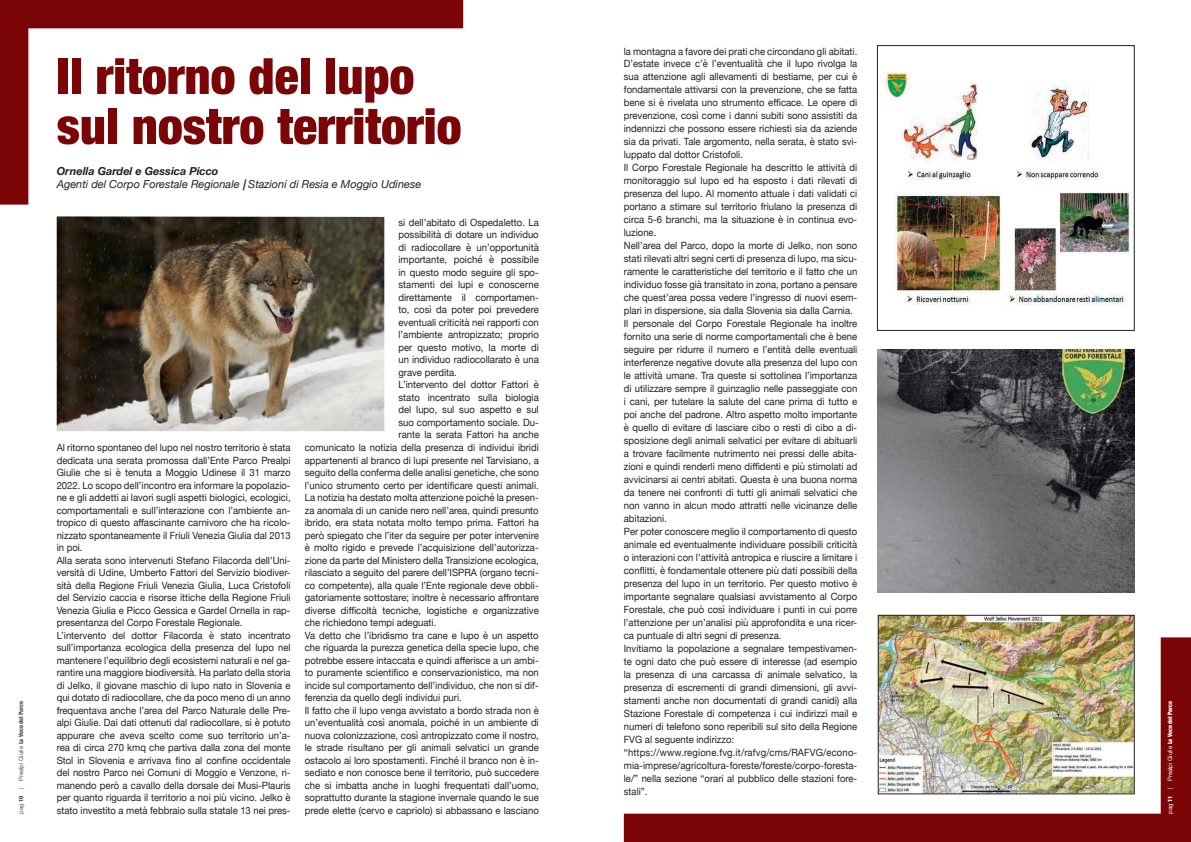
<style>
.page{position:relative;width:1191px;height:842px;background:#fff}
.page>*{position:absolute;margin:0;border:0;box-sizing:border-box;transform-origin:0 0}
.t1{font:900 condensed 50px "Helvetica Neue";color:#7a0406}
.t2{font:italic 11px "Helvetica Neue";color:#231f20}
.t3{font:italic 700 11px "Helvetica Neue";color:#231f20}
.t4{font:10px/12.5px "Helvetica Neue";color:#231f20;text-align:justify;scale:.95 1}
.t5{font:6px "Helvetica Neue";color:#57585a}
.t6{font:6px "Helvetica Neue";color:#fff}
.s1{font-weight:900;font-stretch:condensed}
.s2{font-weight:700}
</style>
<div class="page">
<svg style="left:0;top:0;width:463px;height:205px"></svg>
<img style="left:885px;top:72px;width:247px;height:233px">
<div style="left:877px;top:45px;width:257px;height:286px;border:1px solid #231f20"></div>
<img style="left:880px;top:617px;width:252px;height:20px">
<img style="left:877px;top:349px;width:257px;height:243px">
<img style="left:624px;top:637px;width:567px;height:205px">
<img style="left:57px;top:216px;width:327px;height:215px">
<p class="t5" style="left:17px;top:814px;width:115px;rotate:-90deg">pag <span class="s1">10</span> | Prealpi Giulie <span class="s1">La Voce del Parco</span></p>
<p class="t1" style="left:57px;top:35px;width:359px">Il ritorno del lupo</p>
<p class="t1" style="left:57px;top:85px;width:406px">sul nostro territorio</p>
<p class="t3" style="left:57px;top:162px;width:163px">Ornella Gardel e Gessica Picco</p>
<p class="t2" style="left:57px;top:176px;width:366px">Agenti del Corpo Forestale Regionale <span class="s2">|</span> Stazioni di Resia e Moggio Udinese</p>
<p class="t4" style="left:57px;top:442px;width:248px">Al ritorno spontaneo del lupo nel nostro territorio è stata dedicata una serata promossa dall’Ente Parco Prealpi Giulie che si è tenuta a Moggio Udinese il 31 marzo 2022. Lo scopo dell’incontro era informare la popolazio&shy;ne e gli addetti ai lavori sugli aspetti biologici, ecologici, comportamentali e sull’interazione con l’ambiente an&shy;tropico di questo affascinante carnivoro che ha ricolo&shy;nizzato spontaneamente il Friuli Venezia Giulia dal 2013 in poi.</p>
<p class="t4" style="left:57px;top:555px;width:248px">Alla serata sono intervenuti Stefano Filacorda dell’Uni&shy;versità di Udine, Umberto Fattori del Servizio biodiver&shy;sità della Regione Friuli Venezia Giulia, Luca Cristofoli del Servizio caccia e risorse ittiche della Regione Friuli Venezia Giulia e Picco Gessica e Gardel Ornella in rap&shy;presentanza del Corpo Forestale Regionale.</p>
<p class="t4" style="left:57px;top:630px;width:248px">L’intervento del dottor Filacorda è stato incentrato sull’importanza ecologica della presenza del lupo nel mantenere l’equilibrio degli ecosistemi naturali e nel ga&shy;rantire una maggiore biodiversità. Ha parlato della storia di Jelko, il giovane maschio di lupo nato in Slovenia e qui dotato di radiocollare, che da poco meno di un anno frequentava anche l’area del Parco Naturale delle Pre&shy;alpi Giulie. Dai dati ottenuti dal radiocollare, si è potuto appurare che aveva scelto come suo territorio un’a&shy;rea di circa 270 kmq che partiva dalla zona del monte Stol in Slovenia e arrivava fino al confine occidentale del nostro Parco nei Comuni di Moggio e Venzone, ri&shy;manendo però a cavallo della dorsale dei Musi-Plauris per quanto riguarda il territorio a noi più vicino. Jelko è stato investito a metà febbraio sulla statale 13 nei pres-</p>
<p class="t4" style="left:398px;top:217px;width:149px">si dell’abitato di Ospedaletto. La possibilità di dotare un individuo di radiocollare è un’opportunità importante, poiché è possibile in questo modo seguire gli spo&shy;stamenti dei lupi e conoscerne direttamente il comportamen&shy;to, così da poter poi prevedere eventuali criticità nei rapporti con l’ambiente antropizzato; proprio per questo motivo, la morte di un individuo radiocollarato è una grave perdita.</p>
<p class="t4" style="left:398px;top:379px;width:149px">L’intervento del dottor Fattori è</p>
<p class="t4" style="left:398px;top:392px;width:149px">stato incentrato sulla biologia</p>
<p class="t4" style="left:398px;top:404px;width:149px">del lupo, sul suo aspetto e sul</p>
<p class="t4" style="left:398px;top:417px;width:149px">suo comportamento sociale. Du-</p>
<p class="t4" style="left:398px;top:429px;width:149px">rante la serata Fattori ha anche</p>
<p class="t4" style="left:305px;top:442px;width:248px">comunicato la notizia della presenza di individui ibridi</p>
<p class="t4" style="left:305px;top:454px;width:248px">appartenenti al branco di lupi presente nel Tarvisiano, a</p>
<p class="t4" style="left:305px;top:467px;width:248px">seguito della conferma delle analisi genetiche, che sono</p>
<p class="t4" style="left:305px;top:479px;width:248px">l’unico strumento certo per identificare questi animali.</p>
<p class="t4" style="left:305px;top:492px;width:248px">La notizia ha destato molta attenzione poiché la presen-</p>
<p class="t4" style="left:305px;top:504px;width:248px">za anomala di un canide nero nell’area, quindi presunto</p>
<p class="t4" style="left:305px;top:517px;width:248px">ibrido, era stata notata molto tempo prima. Fattori ha</p>
<p class="t4" style="left:305px;top:529px;width:248px">però spiegato che l’iter da seguire per poter intervenire</p>
<p class="t4" style="left:305px;top:542px;width:248px">è molto rigido e prevede l’acquisizione dell’autorizza-</p>
<p class="t4" style="left:305px;top:554px;width:248px">zione da parte del Ministero della Transizione ecologica,</p>
<p class="t4" style="left:305px;top:567px;width:248px">rilasciato a seguito del parere dell’ISPRA (organo tecni-</p>
<p class="t4" style="left:305px;top:579px;width:248px">co competente), alla quale l’Ente regionale deve obbli-</p>
<p class="t4" style="left:305px;top:592px;width:248px">gatoriamente sottostare; inoltre è necessario affrontare</p>
<p class="t4" style="left:305px;top:604px;width:248px">diverse difficoltà tecniche, logistiche e organizzative</p>
<p class="t4" style="left:305px;top:617px;width:140px">che richiedono tempi adeguati.</p>
<p class="t4" style="left:305px;top:629px;width:248px">Va detto che l’ibridismo tra cane e lupo è un aspetto che riguarda la purezza genetica della specie lupo, che potrebbe essere intaccata e quindi afferisce a un ambi&shy;to puramente scientifico e conservazionistico, ma non incide sul comportamento dell’individuo, che non si dif&shy;ferenzia da quello degli individui puri.</p>
<p class="t4" style="left:305px;top:704px;width:248px">Il fatto che il lupo venga avvistato a bordo strada non è un’eventualità così anomala, poiché in un ambiente di nuova colonizzazione, così antropizzato come il nostro, le strade risultano per gli animali selvatici un grande ostacolo ai loro spostamenti. Finché il branco non è in&shy;sediato e non conosce bene il territorio, può succedere che si imbatta anche in luoghi frequentati dall’uomo, soprattutto durante la stagione invernale quando le sue prede elette (cervo e capriolo) si abbassano e lasciano</p>
<p class="t4" style="left:624px;top:46px;width:247px">la montagna a favore dei prati che circondano gli abitati.</p>
<p class="t4" style="left:624px;top:58px;width:247px;line-height:13px">D’estate invece c’è l’eventualità che il lupo rivolga la sua attenzione agli allevamenti di bestiame, per cui è fondamentale attivarsi con la prevenzione, che se fatta bene si è rivelata uno strumento efficace. Le opere di prevenzione, così come i danni subiti sono assistiti da indennizzi che possono essere richiesti sia da aziende sia da privati. Tale argomento, nella serata, è stato svi&shy;luppato dal dottor Cristofoli.</p>
<p class="t4" style="left:624px;top:162px;width:247px;line-height:13px">Il Corpo Forestale Regionale ha descritto le attività di monitoraggio sul lupo ed ha esposto i dati rilevati di presenza del lupo. Al momento attuale i dati validati ci portano a stimare sul territorio friulano la presenza di circa 5-6 branchi, ma la situazione è in continua evo&shy;luzione.</p>
<p class="t4" style="left:624px;top:240px;width:247px;line-height:13px">Nell’area del Parco, dopo la morte di Jelko, non sono stati rilevati altri segni certi di presenza di lupo, ma sicu&shy;ramente le caratteristiche del territorio e il fatto che un individuo fosse già transitato in zona, portano a pensare che quest’area possa vedere l’ingresso di nuovi esem&shy;plari in dispersione, sia dalla Slovenia sia dalla Carnia.</p>
<p class="t4" style="left:624px;top:318px;width:247px;line-height:13px">Il personale del Corpo Forestale Regionale ha inoltre fornito una serie di norme comportamentali che è bene seguire per ridurre il numero e l’entità delle eventuali interferenze negative dovute alla presenza del lupo con le attività umane. Tra queste si sottolinea l’importanza di utilizzare sempre il guinzaglio nelle passeggiate con i cani, per tutelare la salute del cane prima di tutto e poi anche del padrone. Altro aspetto molto importante è quello di evitare di lasciare cibo o resti di cibo a di&shy;sposizione degli animali selvatici per evitare di abituarli a trovare facilmente nutrimento nei pressi delle abita&shy;zioni e quindi renderli meno diffidenti e più stimolati ad avvicinarsi ai centri abitati. Questa è una buona norma da tenere nei confronti di tutti gli animali selvatici che non vanno in alcun modo attratti nelle vicinanze delle abitazioni.</p>
<p class="t4" style="left:624px;top:526px;width:247px;line-height:13px">Per poter conoscere meglio il comportamento di questo animale ed eventualmente individuare possibili criticità o interazioni con l’attività antropica e riuscire a limitare i conflitti, è fondamentale ottenere più dati possibili della presenza del lupo in un territorio. Per questo motivo è importante segnalare qualsiasi avvistamento al Corpo Forestale, che può così individuare i punti in cui porre l’attenzione per un’analisi più approfondita e una ricer&shy;ca puntuale di altri segni di presenza.</p>
<p class="t4" style="left:624px;top:643px;width:247px;line-height:13px">Invitiamo la popolazione a segnalare tempestivamen&shy;te ogni dato che può essere di interesse (ad esempio la presenza di una carcassa di animale selvatico, la presenza di escrementi di grandi dimensioni, gli avvi&shy;stamenti anche non documentati di grandi canidi) alla Stazione Forestale di competenza i cui indirizzi mail e numeri di telefono sono reperibili sul sito della Regione FVG al seguente indirizzo:</p>
<p class="t4" style="left:624px;top:747px;width:247px;line-height:13px">“https://www.regione.fvg.it/rafvg/cms/RAFVG/econo&shy;mia-imprese/agricoltura-foreste/foreste/corpo-foresta&shy;le/” nella sezione “orari al pubblico delle stazioni fore&shy;stali”.</p>
<p class="t6" style="left:1165px;top:814px;width:115px;rotate:-90deg">pag <span class="s1">11</span> | Prealpi Giulie <span class="s1">La Voce del Parco</span></p>
</div>
